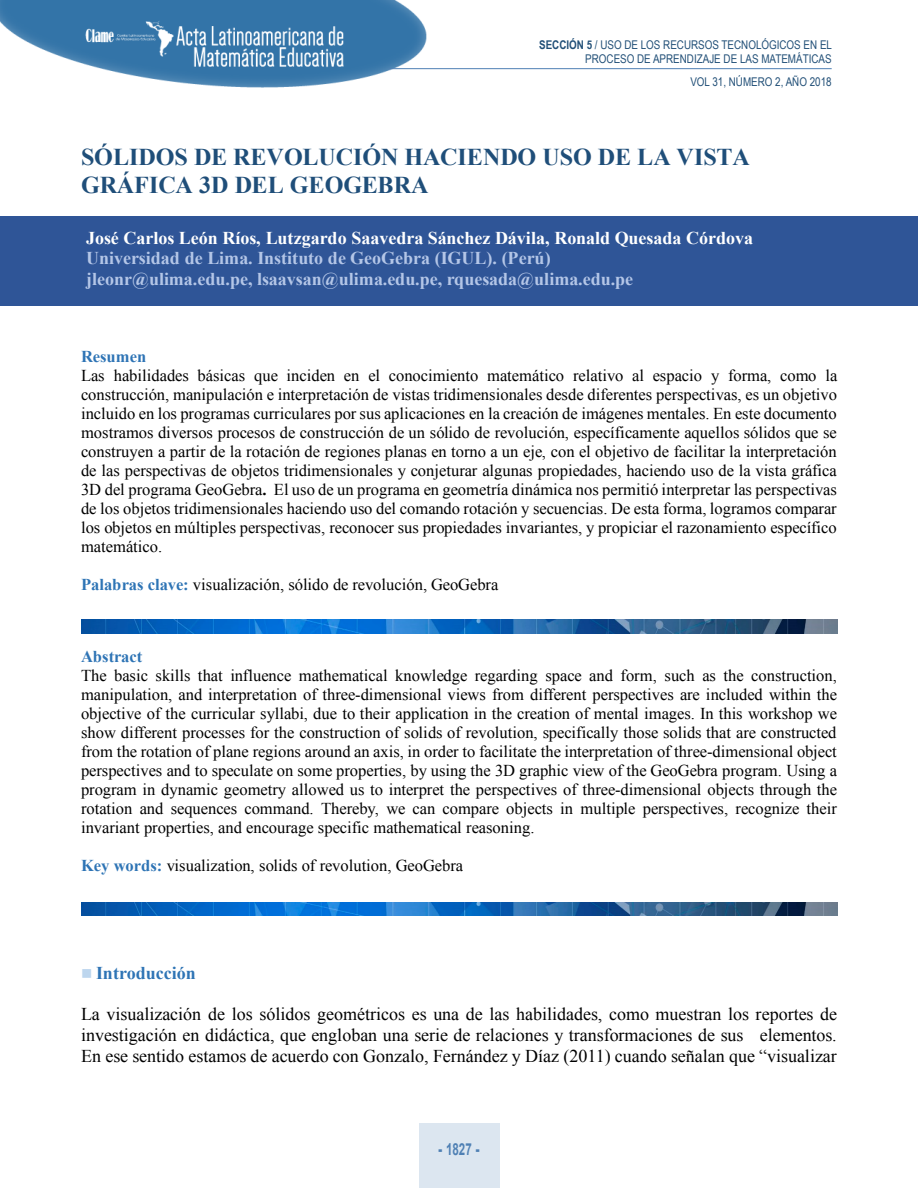
<style>
.page{position:relative;width:918px;height:1188px;background:#fff}
.page>*{position:absolute;margin:0;border:0;box-sizing:border-box;transform-origin:0 0}
.t1{font:700 24.15px/27.8px "Times New Roman";color:#1f4e79}
.t2{font:18px/20.7px "Times New Roman";color:#000;text-align:justify}
.t3{font:700 18px/20.9px "Times New Roman";color:#b4c6e7}
.t4{font:700 18px "Times New Roman";color:#fff}
.t5{font:700 18px "Times New Roman";color:#2e74b5}
.t6{font:16.5px/18.9px "Times New Roman";color:#000;text-align:justify}
.t7{font:700 16.5px "Times New Roman";letter-spacing:-.005em;color:#2e74b5}
.t8{font:700 16.5px "Arial";color:#4f80b4;scale:.7 1}
.t9{font:12px/14.4px "Arial Narrow";color:#214f77;text-align:right}
.t10{font:11.85px "Arial Narrow";color:#1f4e79}
.t11{font:700 11.85px "Arial Narrow";color:#1f4e79}
.s1{font-weight:700}
.s2{font-weight:700;color:#2e74b5}
.s3{color:#bdd6ee}
.s4{font-weight:900}
</style>
<div class="page">
<img style="left:0;top:0;width:435px;height:88px">
<hr style="left:389px;top:68px;width:443px;height:1px;background:#4f80b4">
<div style="left:419px;top:1123px;width:80px;height:65px;background:#dce6f0"></div>
<img style="left:81px;top:620px;width:756px;height:13px">
<img style="left:81px;top:902px;width:756px;height:14px">
<div style="left:0;top:216px;width:918px;height:90px;background:#2f5597"></div>
<p class="t10" style="left:525px;top:34px;width:306px"><span class="s1">CAPITULO 1 /</span> ANÁLISIS DEL DISCURSO MATEMÁTICO ESCOLAR</p>
<p class="t11" style="left:738px;top:60px;width:93px">VOL 31, NÚMERO 1</p>
<p class="t9" style="left:539px;top:37px;width:294px"><span class="s1">SECCIÓN 5</span> / USO DE LOS RECURSOS TECNOLÓGICOS EN EL<br>PROCESO DE APRENDIZAJE DE LAS MATEMÁTICAS</p>
<p class="t9" style="left:690px;top:75px;width:143px">VOL 31, NÚMERO 2, AÑO 2018</p>
<h1 class="t1" style="left:81px;top:143px;width:670px">SÓLIDOS DE REVOLUCIÓN HACIENDO USO DE LA VISTA<br>GRÁFICA 3D DEL GEOGEBRA</h1>
<p class="t4" style="left:86px;top:228px;width:669px">José Carlos León Ríos, Lutzgardo Saavedra Sánchez Dávila, Ronald Quesada Córdova</p>
<p class="t3" style="left:86px;top:248px;width:549px">Universidad de Lima. Instituto de GeoGebra (IGUL). (Perú) jleonr@ulima.edu.pe, lsaavsan@ulima.edu.pe, rquesada@ulima.edu.pe</p>
<p class="t7" style="left:81px;top:348px;width:67px">Resumen</p>
<p class="t6" style="left:81px;top:366px;width:758px">Las habilidades básicas que inciden en el conocimiento matemático relativo al espacio y forma, como la construcción, manipulación e interpretación de vistas tridimensionales desde diferentes perspectivas, es un objetivo incluido en los programas curriculares por sus aplicaciones en la creación de imágenes mentales. En este documento mostramos diversos procesos de construcción de un sólido de revolución, específicamente aquellos sólidos que se construyen a partir de la rotación de regiones planas en torno a un eje, con el objetivo de facilitar la interpretación de las perspectivas de objetos tridimensionales y conjeturar algunas propiedades, haciendo uso de la vista gráfica 3D del programa GeoGebra<span class="s1">.</span> El uso de un programa en geometría dinámica nos permitió interpretar las perspectivas de los objetos tridimensionales haciendo uso del comando rotación y secuencias. De esta forma, logramos comparar los objetos en múltiples perspectivas, reconocer sus propiedades invariantes, y propiciar el razonamiento específico matemático.</p>
<p class="t6" style="left:81px;top:575px;width:419px"><span class="s2">Palabras clave:</span> visualización, sólido de revolución, GeoGebra</p>
<p class="t7" style="left:81px;top:648px;width:63px">Abstract</p>
<p class="t6" style="left:81px;top:666px;width:758px">The basic skills that influence mathematical knowledge regarding space and form, such as the construction, manipulation, and interpretation of three-dimensional views from different perspectives are included within the objective of the curricular syllabi, due to their application in the creation of mental images. In this workshop we show different processes for the construction of solids of revolution, specifically those solids that are constructed from the rotation of plane regions around an axis, in order to facilitate the interpretation of three-dimensional object perspectives and to speculate on some properties, by using the 3D graphic view of the GeoGebra program. Using a program in dynamic geometry allowed us to interpret the perspectives of three-dimensional objects through the rotation and sequences command. Thereby, we can compare objects in multiple perspectives, recognize their invariant properties, and encourage specific mathematical reasoning.</p>
<p class="t6" style="left:81px;top:856px;width:384px"><span class="s2">Key words:</span> visualization, solids of revolution, GeoGebra</p>
<p class="t5" style="left:81px;top:963px;width:116px"><span class="s3">■</span> Introducción</p>
<p class="t2" style="left:81px;top:1004px;width:758px">La visualización de los sólidos geométricos es una de las habilidades, como muestran los reportes de investigación en didáctica, que engloban una serie de relaciones y transformaciones de sus elementos.<br>En ese sentido estamos de acuerdo con Gonzalo, Fernández y Díaz (2011) cuando señalan que “visualizar</p>
<p class="t8" style="left:438px;top:1140px;width:60px"><span class="s4">-</span> 1827 <span class="s4">-</span></p>
</div>
